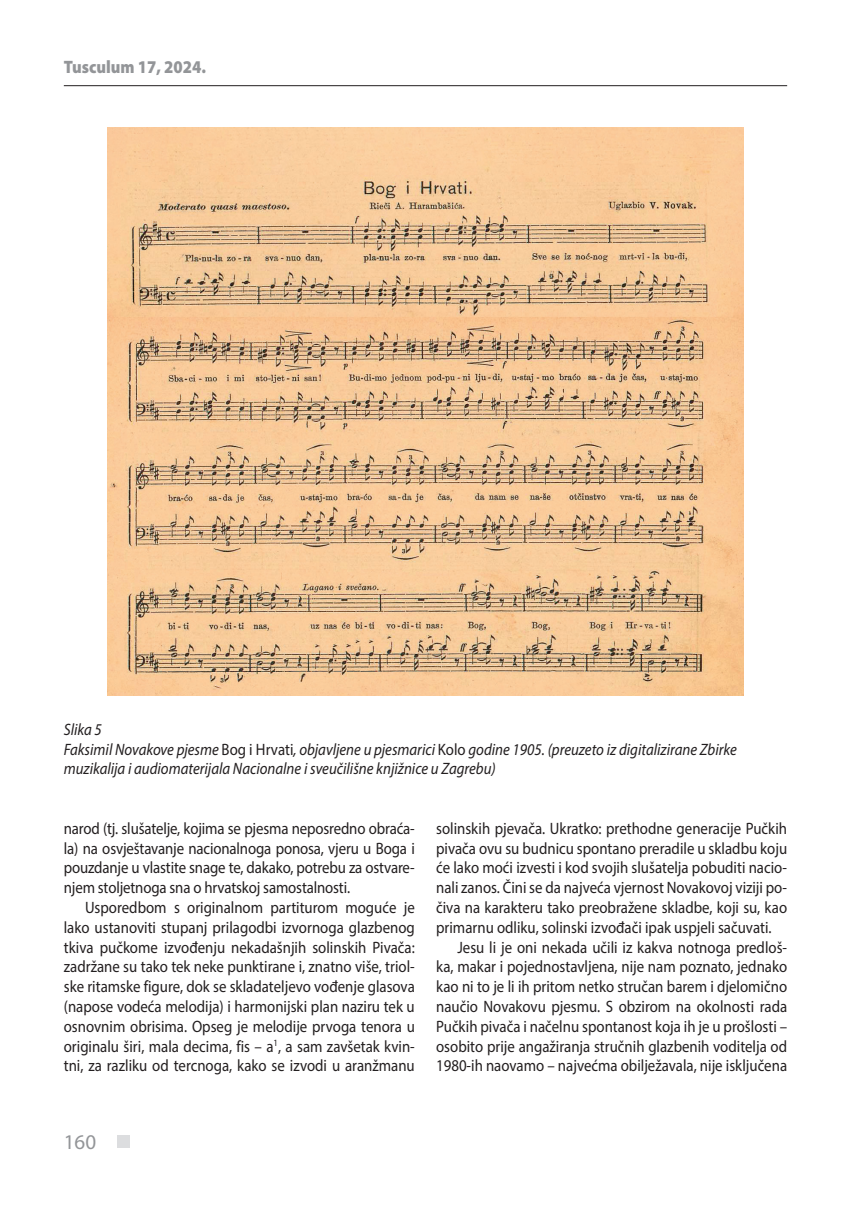
<style>
.page{position:relative;width:851px;height:1212px;background:#fff}
.page>*{position:absolute;margin:0;border:0;box-sizing:border-box;transform-origin:0 0}
.t1{font:21px "Myriad Pro";color:#939598}
.t2{font:900 18px "Myriad Pro";color:#939598;scale:.9 1}
.t3{font:16.5px/19.8px "Myriad Pro";color:#231f20;text-align:justify;scale:.9 1}
.t4{font:italic 16.5px/19.8px "Myriad Pro";color:#231f20;scale:.9 1}
.s1{font-style:normal}
</style>
<div class="page">
<hr style="left:64px;top:85px;width:723px;height:1px;background:#231f20">
<div style="left:117px;top:1135px;width:13px;height:13px;background:#dcdddf"></div>
<img style="left:107px;top:128px;width:636px;height:567px">
<p class="t2" style="left:64px;top:57px;width:159px">Tusculum 17, 2024.</p>
<p class="t4" style="left:64px;top:719px;width:749px">Slika 5<br>Faksimil Novakove pjesme <span class="s1">Bog i Hrvati</span>, objavljene u pjesmarici <span class="s1">Kolo</span> godine 1905. (preuzeto iz digitalizirane Zbirke muzikalija i audiomaterijala Nacionalne i sveučilišne knjižnice u Zagrebu)</p>
<p class="t3" style="left:64px;top:818px;width:391px">narod (tj. slušatelje, kojima se pjesma neposredno obraća&shy;la) na osvještavanje nacionalnoga ponosa, vjeru u Boga i pouzdanje u vlastite snage te, dakako, potrebu za ostvare&shy;njem stoljetnoga sna o hrvatskoj samostalnosti.</p>
<p class="t3" style="left:64px;top:897px;width:391px;text-indent:21px">Usporedbom s originalnom partiturom moguće je lako ustanoviti stupanj prilagodbi izvornoga glazbenog tkiva pučkome izvođenju nekadašnjih solinskih Pivača: zadržane su tako tek neke punktirane i, znatno više, triol&shy;ske ritamske figure, dok se skladateljevo vođenje glasova (napose vodeća melodija) i harmonijski plan naziru tek u osnovnim obrisima. Opseg je melodije prvoga tenora u originalu širi, mala decima, fis – a<sup>1</sup>, a sam zavšetak kvin&shy;tni, za razliku od tercnoga, kako se izvodi u aranžmanu</p>
<p class="t3" style="left:436px;top:818px;width:391px">solinskih pjevača. Ukratko: prethodne generacije Pučkih</p>
<p class="t3" style="left:436px;top:838px;width:391px">pivača ovu su budnicu spontano preradile u skladbu koju</p>
<p class="t3" style="left:436px;top:858px;width:391px">će lako moći izvesti i kod svojih slušatelja pobuditi nacio-</p>
<p class="t3" style="left:436px;top:877px;width:391px">nali zanos. Čini se da najveća vjernost Novakovoj viziji po-</p>
<p class="t3" style="left:436px;top:897px;width:391px">čiva na karakteru tako preobražene skladbe, koji su, kao</p>
<p class="t3" style="left:436px;top:917px;width:374px">primarnu odliku, solinski izvođači ipak uspjeli sačuvati.</p>
<p class="t3" style="left:457px;top:937px;width:368px">Jesu li je oni nekada učili iz kakva notnoga predloš-</p>
<p class="t3" style="left:436px;top:957px;width:391px">ka, makar i pojednostavljena, nije nam poznato, jednako</p>
<p class="t3" style="left:436px;top:976px;width:391px">kao ni to je li ih pritom netko stručan barem i djelomično</p>
<p class="t3" style="left:436px;top:996px;width:391px">naučio Novakovu pjesmu. S obzirom na okolnosti rada</p>
<p class="t3" style="left:436px;top:1016px;width:391px">Pučkih pivača i načelnu spontanost koja ih je u prošlosti –</p>
<p class="t3" style="left:436px;top:1036px;width:391px">osobito prije angažiranja stručnih glazbenih voditelja od</p>
<p class="t3" style="left:436px;top:1056px;width:391px">1980-ih naovamo – najvećma obilježavala, nije isključena</p>
<p class="t1" style="left:64px;top:1128px;width:34px">160</p>
</div>
